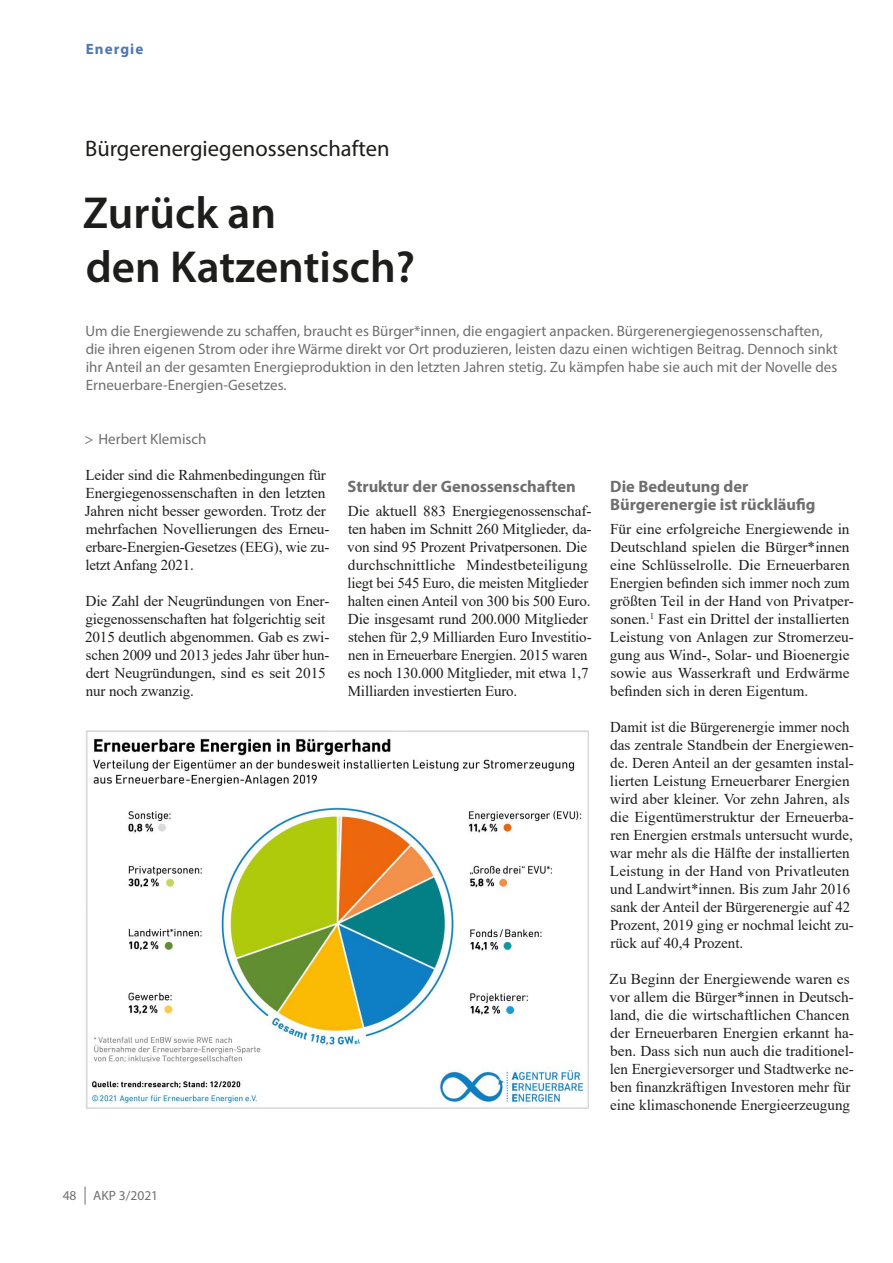
<style>
.page{position:relative;width:893px;height:1263px;background:#fff}
.page>*{position:absolute;margin:0;border:0;box-sizing:border-box;transform-origin:0 0}
.t1{font:600 45px/54px "Myriad Pro";color:#1d1d1b}
.t2{font:22.5px "Myriad Pro";color:#1d1d1b}
.t3{font:700 16.5px/18px "Myriad Pro";color:#706f6f}
.t4{font:15px/18px "Times New Roman";color:#1d1d1b}
.t5{font:15px/18px "Myriad Pro";color:#706f6f}
.t6{font:700 15px "Myriad Pro";letter-spacing:.07em;color:#4e78b1}
.t7{font:13.5px "Myriad Pro";color:#706f6f}
</style>
<div class="page">
<svg style="left:85px;top:1186px;width:1px;height:19px"></svg>
<img style="left:86px;top:731px;width:502px;height:378px">
<p class="t6" style="left:86px;top:39px;width:59px">Energie</p>
<h2 class="t2" style="left:85px;top:134px;width:306px">Bürgerenergiegenossenschaften</h2>
<h1 class="t1" style="left:83px;top:184px;width:334px">Zurück an<br>den Katzentisch?</h1>
<p class="t5" style="left:86px;top:321px;width:754px">Um die Energiewende zu schaffen, braucht es Bürger*innen, die engagiert anpacken. Bürgerenergiegenossenschaften, die ihren eigenen Strom oder ihre Wärme direkt vor Ort produzieren, leisten dazu einen wichtigen Beitrag. Dennoch sinkt ihr Anteil an der gesamten Energieproduktion in den letzten Jahren stetig. Zu kämpfen habe sie auch mit der Novelle des Erneuerbare-Energien-Gesetzes.</p>
<p class="t5" style="left:85px;top:429px;width:123px">&gt; Herbert Klemisch</p>
<p class="t4" style="left:85px;top:465px;width:246px">Leider sind die Rahmenbedingungen für Energiegenossenschaften in den letzten Jahren nicht besser geworden. Trotz der mehrfachen Novellierungen des Erneu&shy;erbare-Energien-Gesetzes (EEG), wie zu&shy;letzt Anfang 2021.</p>
<p class="t4" style="left:85px;top:591px;width:246px">Die Zahl der Neugründungen von Ener&shy;giegenossenschaften hat folgerichtig seit 2015 deutlich abgenommen. Gab es zwi&shy;schen 2009 und 2013 jedes Jahr über hun&shy;dert Neugründungen, sind es seit 2015 nur noch zwanzig.</p>
<p class="t3" style="left:348px;top:477px;width:230px">Struktur der Genossenschaften</p>
<p class="t4" style="left:347px;top:501px;width:246px">Die aktuell 883 Energiegenossenschaf&shy;ten haben im Schnitt 260 Mitglieder, da&shy;von sind 95 Prozent Privatpersonen. Die durchschnittliche Mindestbeteiligung liegt bei 545 Euro, die meisten Mitglieder halten einen Anteil von 300 bis 500 Euro.<br>Die insgesamt rund 200.000 Mitglieder stehen für 2,9 Milliarden Euro Investitio&shy;nen in Erneuerbare Energien. 2015 waren es noch 130.000 Mitglieder, mit etwa 1,7<br>Milliarden investierten Euro.</p>
<p class="t3" style="left:610px;top:477px;width:207px">Die Bedeutung der<br>Bürgerenergie ist rückläufig</p>
<p class="t4" style="left:610px;top:519px;width:246px">Für eine erfolgreiche Energiewende in Deutschland spielen die Bürger*innen eine Schlüsselrolle. Die Erneuerbaren Energien befinden sich immer noch zum größten Teil in der Hand von Privatper&shy;sonen.<sup>1</sup> Fast ein Drittel der installierten Leistung von Anlagen zur Stromerzeu&shy;gung aus Wind-, Solar- und Bioenergie sowie aus Wasserkraft und Erdwärme befinden sich in deren Eigentum.</p>
<p class="t4" style="left:610px;top:717px;width:246px">Damit ist die Bürgerenergie immer noch das zentrale Standbein der Energiewen&shy;de. Deren Anteil an der gesamten instal&shy;lierten Leistung Erneuerbarer Energien wird aber kleiner. Vor zehn Jahren, als die Eigentümerstruktur der Erneuerba&shy;ren Energien erstmals untersucht wurde, war mehr als die Hälfte der installierten Leistung in der Hand von Privatleuten und Landwirt*innen. Bis zum Jahr 2016 sank der Anteil der Bürgerenergie auf 42<br>Prozent, 2019 ging er nochmal leicht zu&shy;rück auf 40,4 Prozent.</p>
<p class="t4" style="left:609px;top:969px;width:246px">Zu Beginn der Energiewende waren es vor allem die Bürger*innen in Deutsch&shy;land, die die wirtschaftlichen Chancen der Erneuerbaren Energien erkannt ha&shy;ben. Dass sich nun auch die traditionel&shy;len Energieversorger und Stadtwerke ne&shy;ben finanzkräftigen Investoren mehr für eine klimaschonende Energieerzeugung</p>
<p class="t7" style="left:63px;top:1187px;width:97px">48 AKP 3/2021</p>
</div>
